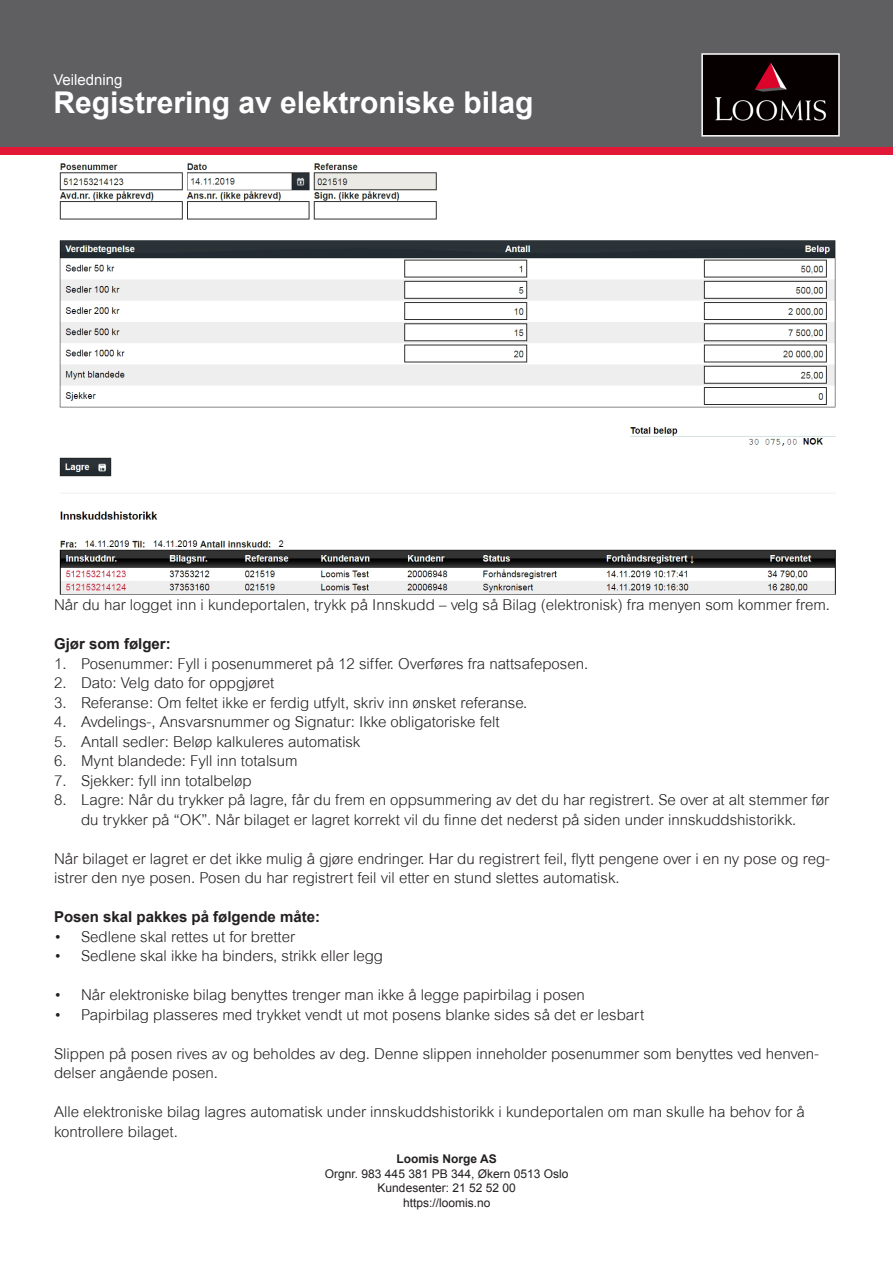
<style>
.page{position:relative;width:893px;height:1263px;background:#fff}
.page>*{position:absolute;margin:0;border:0;box-sizing:border-box;transform-origin:0 0}
.t1{font:700 30px "Arial";color:#fff}
.t2{font:300 15px/19.5px "Arial MT Std";color:#231f20}
.t3{font:700 15px "Arial";color:#231f20}
.t4{font:15px "Arial";color:#fff}
.t5{font:12px "Arial";color:#231f20}
.t6{font:700 12px "Arial";color:#231f20}
</style>
<div class="page">
<div style="left:0;top:0;width:893px;height:147px;background:#5f5f62"></div>
<img style="left:704px;top:56px;width:133px;height:78px">
<div style="left:701px;top:53px;width:139px;height:84px;border:2px solid #fff"></div>
<div style="left:0;top:147px;width:893px;height:7px;background:#e31837"></div>
<img style="left:59px;top:163px;width:777px;height:432px">
<p class="t4" style="left:53px;top:69px;width:71px">Veiledning</p>
<p class="t1" style="left:53px;top:83px;width:482px">Registrering av elektroniske bilag</p>
<p class="t2" style="left:54px;top:595px;width:777px">Når du har logget inn i kundeportalen, trykk på Innskudd – velg så Bilag (elektronisk) fra menyen som kommer frem.</p>
<p class="t3" style="left:54px;top:634px;width:118px">Gjør som følger:</p>
<p class="t2" style="left:54px;top:654px;width:536px">1. Posenummer: Fyll i posenummeret på 12 siffer. Overføres fra nattsafeposen.</p>
<p class="t2" style="left:54px;top:673px;width:222px">2. Dato: Velg dato for oppgjøret</p>
<p class="t2" style="left:54px;top:693px;width:475px">3. Referanse: Om feltet ikke er ferdig utfylt, skriv inn ønsket referanse.</p>
<p class="t2" style="left:54px;top:712px;width:447px">4. Avdelings-, Ansvarsnummer og Signatur: Ikke obligatoriske felt</p>
<p class="t2" style="left:54px;top:732px;width:308px">5. Antall sedler: Beløp kalkuleres automatisk</p>
<p class="t2" style="left:54px;top:751px;width:245px">6. Mynt blandede: Fyll inn totalsum</p>
<p class="t2" style="left:54px;top:771px;width:199px">7. Sjekker: fyll inn totalbeløp</p>
<p class="t2" style="left:54px;top:790px;width:776px;text-align:center">8. Lagre: Når du trykker på lagre, får du frem en oppsummering av det du har registrert. Se over at alt stemmer før du trykker på “OK”. Når bilaget er lagret korrekt vil du finne det nederst på siden under innskuddshistorikk.</p>
<p class="t2" style="left:54px;top:849px;width:778px">Når bilaget er lagret er det ikke mulig å gjøre endringer. Har du registrert feil, flytt pengene over i en ny pose og reg&shy;istrer den nye posen. Posen du har registrert feil vil etter en stund slettes automatisk.</p>
<p class="t3" style="left:54px;top:907px;width:267px">Posen skal pakkes på følgende måte:</p>
<p class="t2" style="left:54px;top:927px;width:242px">• Sedlene skal rettes ut for bretter</p>
<p class="t2" style="left:54px;top:946px;width:330px">• Sedlene skal ikke ha binders, strikk eller legg</p>
<p class="t2" style="left:54px;top:985px;width:532px">• Når elektroniske bilag benyttes trenger man ikke å legge papirbilag i posen</p>
<p class="t2" style="left:54px;top:1005px;width:592px">• Papirbilag plasseres med trykket vendt ut mot posens blanke sides så det er lesbart</p>
<p class="t2" style="left:54px;top:1044px;width:767px">Slippen på posen rives av og beholdes av deg. Denne slippen inneholder posenummer som benyttes ved henven&shy;delser angående posen.</p>
<p class="t2" style="left:54px;top:1102px;width:752px">Alle elektroniske bilag lagres automatisk under innskuddshistorikk i kundeportalen om man skulle ha behov for å kontrollere bilaget.</p>
<p class="t6" style="left:397px;top:1151px;width:102px">Loomis Norge AS</p>
<p class="t5" style="left:325px;top:1166px;width:245px">Orgnr. 983 445 381 PB 344, Økern 0513 Oslo</p>
<p class="t5" style="left:378px;top:1180px;width:140px">Kundesenter: 21 52 52 00</p>
<p class="t5" style="left:403px;top:1194px;width:89px">https://loomis.no</p>
</div>
